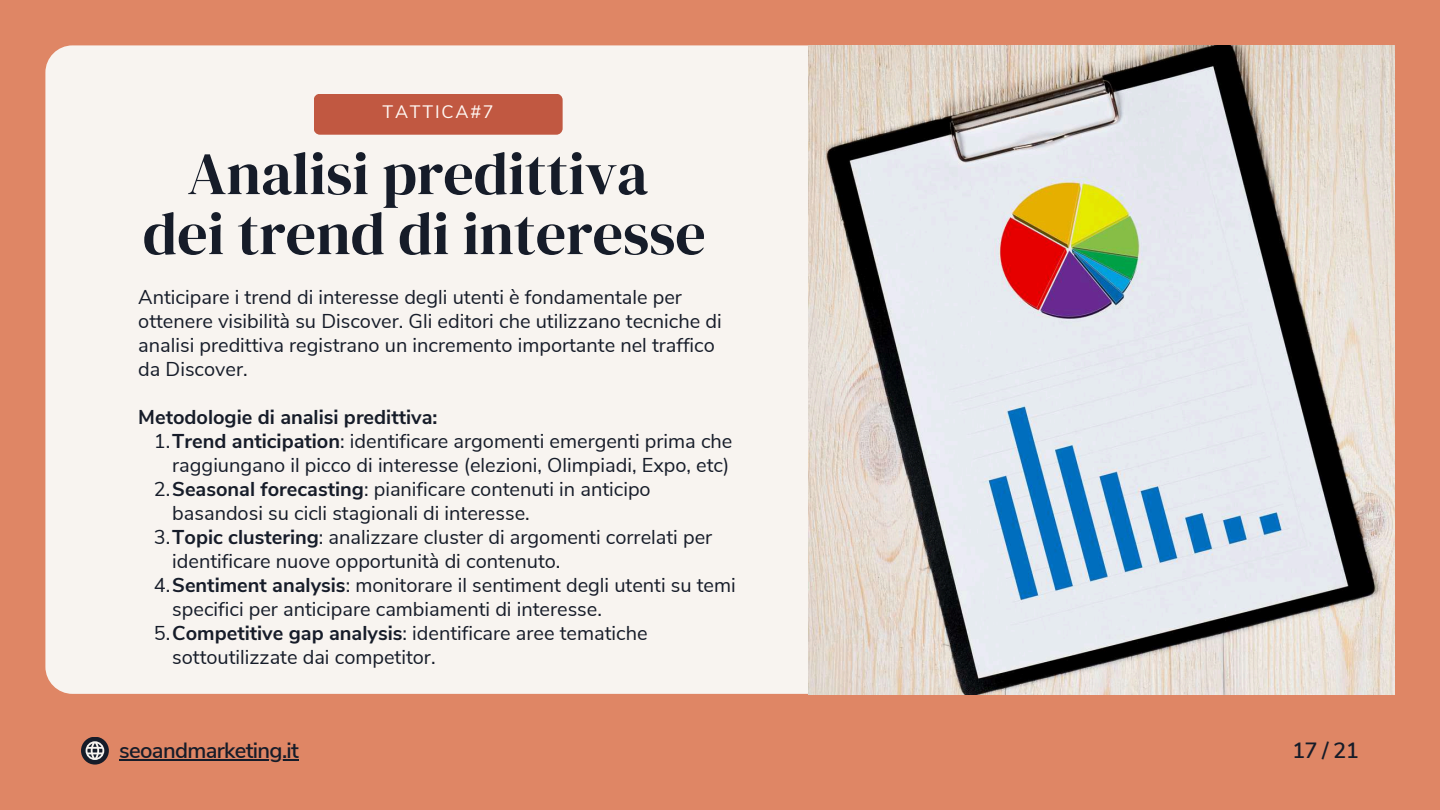
<style>
.page{position:relative;width:1440px;height:810px;background:#df8665}
.page>*{position:absolute;margin:0;border:0;box-sizing:border-box;transform-origin:0 0}
.t1{font:60px/60px "DM Serif Display";color:#161c29;text-align:center}
.t2{font:600 22px "Nunito Sans";letter-spacing:-.03em;color:#161c29}
.t3{font:20px/24px "Nunito Sans";color:#161c29}
.t4{font:700 20px "Nunito Sans";color:#161c29}
.t5{font:18px "Nunito Sans";letter-spacing:.1em;color:#fff9f4}
.s1{font-weight:700}
</style>
<div class="page">
<div style="left:45px;top:45px;width:1350px;height:649px;background:#f8f4f0;border-radius:27px"></div>
<img style="left:809px;top:45px;width:585px;height:649px">
<div style="left:81px;top:737px;width:28px;height:28px;background:#161c29;border-radius:50%"></div>
<svg style="left:86px;top:741px;width:18px;height:19px"></svg>
<div style="left:314px;top:94px;width:249px;height:41px;background:#c15841;border-radius:6px"></div>
<hr style="left:119px;top:760px;width:179px;height:1px;background:#161c29">
<p class="t5" style="left:383px;top:100px;width:113px">TATTICA#7</p>
<h1 class="t1" style="left:143px;top:143px;width:564px">Analisi predittiva<br>dei trend di interesse</h1>
<p class="t3" style="left:138px;top:285px;width:585px">Anticipare i trend di interesse degli utenti è fondamentale per ottenere visibilità su Discover. Gli editori che utilizzano tecniche di analisi predittiva registrano un incremento importante nel traffico da Discover.</p>
<p class="t4" style="left:138px;top:404px;width:301px">Metodologie di analisi predittiva:</p>
<p class="t3" style="left:154px;top:429px;width:580px">1.<span class="s1">Trend anticipation</span>: identificare argomenti emergenti prima che</p>
<p class="t3" style="left:172px;top:453px;width:559px">raggiungano il picco di interesse (elezioni, Olimpiadi, Expo, etc)</p>
<p class="t3" style="left:154px;top:477px;width:499px">2.<span class="s1">Seasonal forecasting</span>: pianificare contenuti in anticipo</p>
<p class="t3" style="left:172px;top:501px;width:359px">basandosi su cicli stagionali di interesse.</p>
<p class="t3" style="left:154px;top:525px;width:560px">3.<span class="s1">Topic clustering</span>: analizzare cluster di argomenti correlati per</p>
<p class="t3" style="left:172px;top:549px;width:390px">identificare nuove opportunità di contenuto.</p>
<p class="t3" style="left:154px;top:573px;width:584px">4.<span class="s1">Sentiment analysis</span>: monitorare il sentiment degli utenti su temi</p>
<p class="t3" style="left:172px;top:597px;width:431px">specifici per anticipare cambiamenti di interesse.</p>
<p class="t3" style="left:154px;top:621px;width:496px">5.<span class="s1">Competitive gap analysis</span>: identificare aree tematiche</p>
<p class="t3" style="left:172px;top:645px;width:265px">sottoutilizzate dai competitor.</p>
<p class="t2" style="left:119px;top:736px;width:181px">seoandmarketing.it</p>
<p class="t2" style="left:1292px;top:736px;width:68px">17/21</p>
</div>
